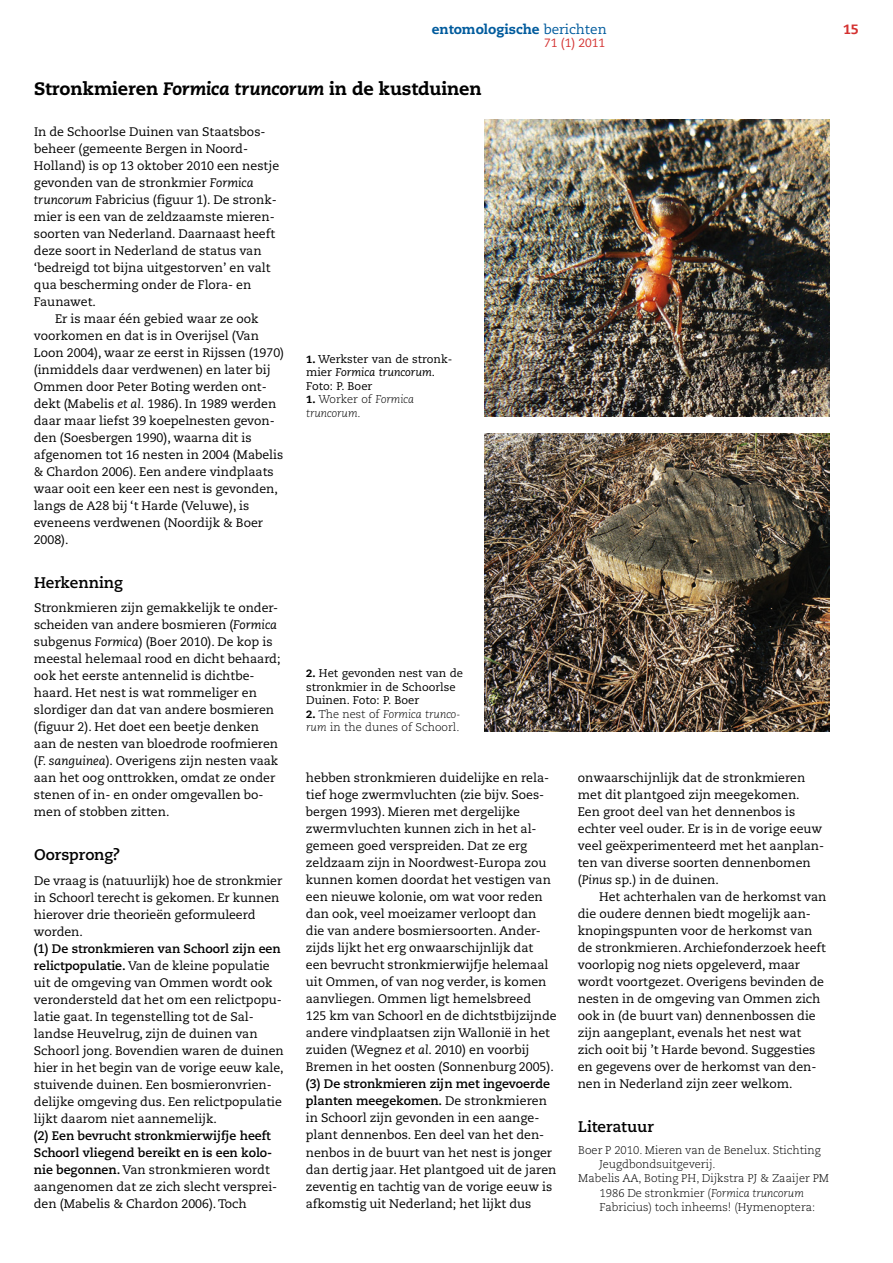
<style>
.page{position:relative;width:893px;height:1263px;background:#fff}
.page>*{position:absolute;margin:0;border:0;box-sizing:border-box;transform-origin:0 0}
.t1{font:800 18px "Caecilia LT Std";letter-spacing:-.01em;color:#000}
.t2{font:700 15.3px "Caecilia LT Std";letter-spacing:-.005em;color:#000}
.t3{font:800 13.5px "Caecilia LT Std";color:#005b9d}
.t4{font:800 13.5px "Caecilia LT Std";color:#d43130}
.t5{font:12.3px/17px "Caecilia LT Std";color:#000}
.t6{font:12px "Caecilia LT Std";color:#d43130}
.t7{font:300 11.25px/13.5px "Caecilia LT Std";color:#000}
.t8{font:11.25px/13.5px "Caecilia LT Std";color:#000}
.t9{font:italic 300 11.25px/13.5px "Caecilia LT Std";color:#000}
.s1{font-weight:400}
.s2{font-style:italic}
.s3{font-weight:700}
.s4{font-weight:800;font-size:10.5px}
.s5{font-weight:800;font-style:normal;font-size:10.5px}
.s6{font-style:normal}
</style>
<div class="page">
<img style="left:485px;top:119px;width:344px;height:298px">
<img style="left:485px;top:434px;width:344px;height:297px">
<p class="t3" style="left:432px;top:21px;width:177px">entomologische <span class="s1">berichten</span></p>
<p class="t4" style="left:843px;top:21px;width:17px">15</p>
<p class="t6" style="left:544px;top:36px;width:62px">71 (1) 2011</p>
<h1 class="t1" style="left:34px;top:77px;width:449px">Stronkmieren <span class="s2">Formica truncorum</span> in de kustduinen</h1>
<p class="t5" style="left:34px;top:124px;width:233px">In de Schoorlse Duinen van Staatsbos-</p>
<p class="t5" style="left:34px;top:141px;width:216px">beheer (gemeente Bergen in Noord-</p>
<p class="t5" style="left:34px;top:158px;width:247px">Holland) is op 13 oktober 2010 een nestje</p>
<p class="t5" style="left:34px;top:175px;width:221px">gevonden van de stronkmier <span class="s2">Formica</span></p>
<p class="t5" style="left:34px;top:192px;width:244px"><span class="s2">truncorum</span> Fabricius (figuur 1). De stronk-</p>
<p class="t5" style="left:34px;top:209px;width:242px">mier is een van de zeldzaamste mieren-</p>
<p class="t5" style="left:34px;top:226px;width:243px">soorten van Nederland. Daarnaast heeft</p>
<p class="t5" style="left:34px;top:243px;width:229px">deze soort in Nederland de status van</p>
<p class="t5" style="left:34px;top:260px;width:238px">‘bedreigd tot bijna uitgestorven’ en valt</p>
<p class="t5" style="left:34px;top:277px;width:219px">qua bescherming onder de Flora- en</p>
<p class="t5" style="left:34px;top:294px;width:64px">Faunawet.</p>
<p class="t5" style="left:55px;top:311px;width:205px">Er is maar één gebied waar ze ook</p>
<p class="t5" style="left:34px;top:328px;width:227px">voorkomen en dat is in Overijsel (Van</p>
<p class="t5" style="left:34px;top:345px;width:252px">Loon 2004), waar ze eerst in Rijssen (1970)</p>
<p class="t5" style="left:34px;top:362px;width:238px">(inmiddels daar verdwenen) en later bij</p>
<p class="t5" style="left:34px;top:379px;width:234px">Ommen door Peter Boting werden ont-</p>
<p class="t5" style="left:34px;top:396px;width:244px">dekt (Mabelis <span class="s2">et al.</span> 1986). In 1989 werden</p>
<p class="t5" style="left:34px;top:413px;width:242px">daar maar liefst 39 koepelnesten gevon-</p>
<p class="t5" style="left:34px;top:430px;width:219px">den (Soesbergen 1990), waarna dit is</p>
<p class="t5" style="left:34px;top:447px;width:251px">afgenomen tot 16 nesten in 2004 (Mabelis</p>
<p class="t5" style="left:34px;top:464px;width:241px">&amp; Chardon 2006). Een andere vindplaats</p>
<p class="t5" style="left:34px;top:481px;width:246px">waar ooit een keer een nest is gevonden,</p>
<p class="t5" style="left:34px;top:498px;width:217px">langs de A28 bij ‘t Harde (Veluwe), is</p>
<p class="t5" style="left:34px;top:515px;width:231px">eveneens verdwenen (Noordijk &amp; Boer</p>
<p class="t5" style="left:34px;top:532px;width:36px">2008).</p>
<p class="t2" style="left:34px;top:573px;width:90px">Herkenning</p>
<p class="t5" style="left:34px;top:600px;width:248px">Stronkmieren zijn gemakkelijk te onder&shy;scheiden van andere bosmieren (<span class="s2">Formica </span>subgenus <span class="s2">Formica</span>) (Boer 2010). De kop is meestal helemaal rood en dicht behaard; ook het eerste antennelid is dichtbe&shy;haard. Het nest is wat rommeliger en slordiger dan dat van andere bosmieren (figuur 2). Het doet een beetje denken aan de nesten van bloedrode roofmieren (<span class="s2">F. sanguinea</span>). Overigens zijn nesten vaak aan het oog onttrokken, omdat ze onder stenen of in- en onder omgevallen bo&shy;men of stobben zitten.</p>
<p class="t2" style="left:34px;top:846px;width:88px">Oorsprong?</p>
<p class="t5" style="left:34px;top:872px;width:250px">De vraag is (natuurlijk) hoe de stronkmier in Schoorl terecht is gekomen. Er kunnen hierover drie theorieën geformuleerd worden.</p>
<p class="t5" style="left:34px;top:940px;width:252px"><span class="s3">(1) De stronkmieren van Schoorl zijn een relictpopulatie.</span> Van de kleine populatie uit de omgeving van Ommen wordt ook verondersteld dat het om een relictpopu&shy;latie gaat. In tegenstelling tot de Sal&shy;landse Heuvelrug, zijn de duinen van Schoorl jong. Bovendien waren de duinen hier in het begin van de vorige eeuw kale, stuivende duinen. Een bosmieronvrien&shy;delijke omgeving dus. Een relictpopulatie lijkt daarom niet aannemelijk.</p>
<p class="t5" style="left:34px;top:1127px;width:245px"><span class="s3">(2) Een bevrucht stronkmierwijfje heeft Schoorl vliegend bereikt en is een kolo&shy;nie begonnen.</span> Van stronkmieren wordt aangenomen dat ze zich slecht versprei&shy;den (Mabelis &amp; Chardon 2006).Toch</p>
<p class="t8" style="left:306px;top:352px;width:148px"><span class="s4">1.</span> Werkster van de stronk&shy;mier <span class="s2">Formica truncorum</span>.<br>Foto: P. Boer</p>
<p class="t9" style="left:306px;top:393px;width:110px"><span class="s5">1.</span> <span class="s6">Worker of</span> Formica truncorum<span class="s6">.</span></p>
<p class="t8" style="left:306px;top:667px;width:158px"><span class="s4">2.</span> Het gevonden nest van de stronkmier in de Schoorlse<br>Duinen. Foto: P. Boer</p>
<p class="t7" style="left:306px;top:707px;width:156px"><span class="s4">2.</span> The nest of <span class="s2">Formica trunco&shy;rum</span> in the dunes of Schoorl.</p>
<p class="t5" style="left:306px;top:770px;width:252px">hebben stronkmieren duidelijke en rela&shy;tief hoge zwermvluchten (zie bijv. Soes&shy;bergen 1993). Mieren met dergelijke zwermvluchten kunnen zich in het al&shy;gemeen goed verspreiden. Dat ze erg zeldzaam zijn in Noordwest-Europa zou kunnen komen doordat het vestigen van een nieuwe kolonie, om wat voor reden dan ook, veel moeizamer verloopt dan die van andere bosmiersoorten. Ander&shy;zijds lijkt het erg onwaarschijnlijk dat een bevrucht stronkmierwijfje helemaal uit Ommen, of van nog verder, is komen aanvliegen. Ommen ligt hemelsbreed<br>125 km van Schoorl en de dichtstbijzijnde andere vindplaatsen zijn Wallonië in het zuiden (Wegnez <span class="s2">et al</span>. 2010) en voorbij Bremen in het oosten (Sonnenburg 2005).</p>
<p class="t5" style="left:306px;top:1076px;width:252px"><span class="s3">(3) De stronkmieren zijn met ingevoerde planten meegekomen.</span> De stronkmieren in Schoorl zijn gevonden in een aange&shy;plant dennenbos. Een deel van het den&shy;nenbos in de buurt van het nest is jonger dan dertig jaar. Het plantgoed uit de jaren zeventig en tachtig van de vorige eeuw is afkomstig uit Nederland; het lijkt dus</p>
<p class="t5" style="left:578px;top:770px;width:248px">onwaarschijnlijk dat de stronkmieren met dit plantgoed zijn meegekomen.<br>Een groot deel van het dennenbos is echter veel ouder. Er is in de vorige eeuw veel geëxperimenteerd met het aanplan&shy;ten van diverse soorten dennenbomen (<span class="s2">Pinus</span> sp.) in de duinen.</p>
<p class="t5" style="left:578px;top:889px;width:250px;text-indent:21px">Het achterhalen van de herkomst van die oudere dennen biedt mogelijk aan&shy;knopingspunten voor de herkomst van de stronkmieren. Archiefonderzoek heeft voorlopig nog niets opgeleverd, maar wordt voortgezet. Overigens bevinden de nesten in de omgeving van Ommen zich ook in (de buurt van) dennenbossen die zijn aangeplant, evenals het nest wat zich ooit bij ’t Harde bevond. Suggesties en gegevens over de herkomst van den&shy;nen in Nederland zijn zeer welkom.</p>
<p class="t2" style="left:578px;top:1118px;width:77px">Literatuur</p>
<p class="t7" style="left:578px;top:1143px;width:244px">Boer P 2010. Mieren van de Benelux. Stichting</p>
<p class="t7" style="left:600px;top:1158px;width:118px">Jeugdbondsuitgeverij.</p>
<p class="t7" style="left:578px;top:1172px;width:252px">Mabelis AA, Boting PH, Dijkstra PJ &amp; Zaaijer PM</p>
<p class="t7" style="left:600px;top:1186px;width:206px">1986 De stronkmier (<span class="s2">Formica truncorum</span></p>
<p class="t7" style="left:600px;top:1200px;width:217px">Fabricius) toch inheems! (Hymenoptera:</p>
</div>
